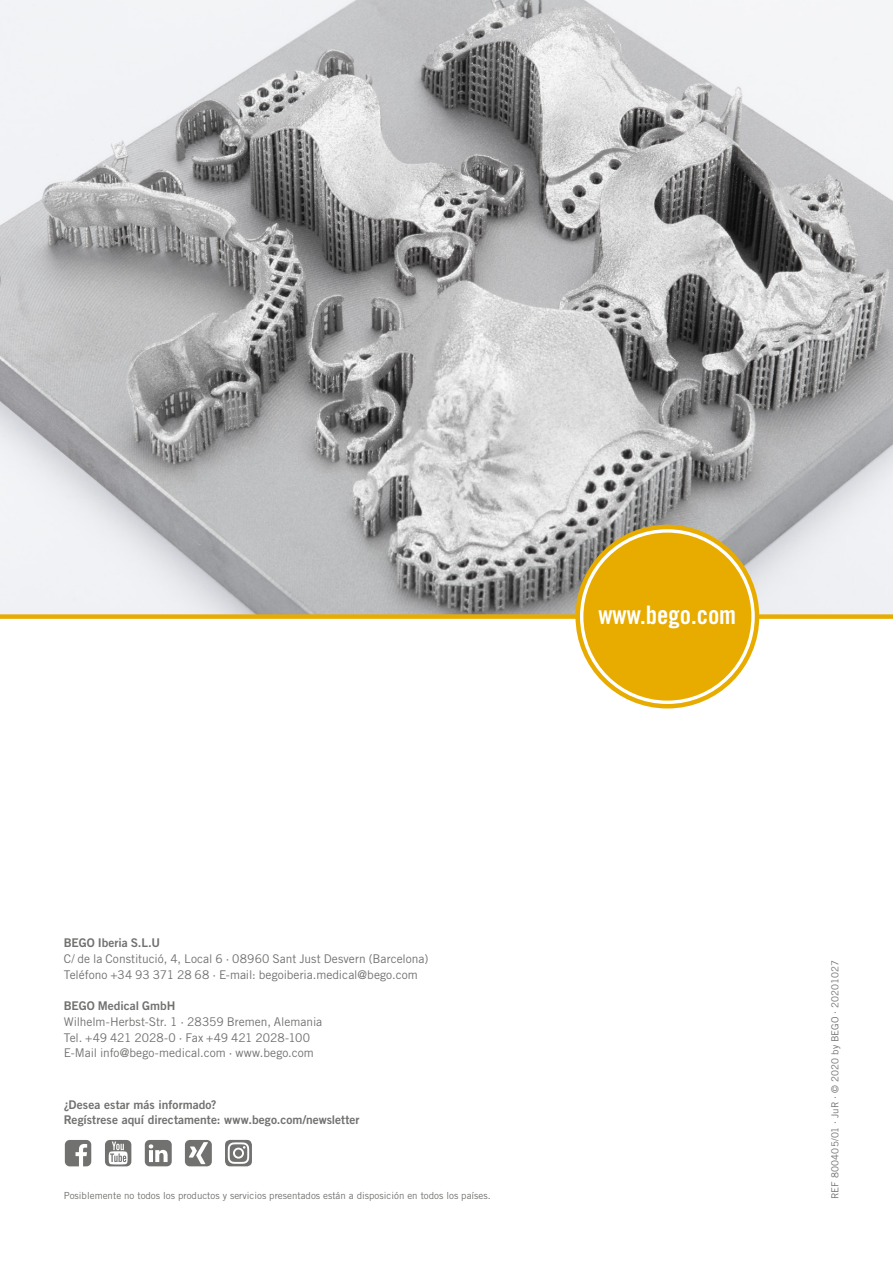
<style>
.page{position:relative;width:893px;height:1263px;background:#fff}
.page>*{position:absolute;margin:0;border:0;box-sizing:border-box;transform-origin:0 0}
.t1{font:25.5px "Trade Gothic LT Std Bd Cn 20";color:#fff}
.t2{font:12px/15.8px "Trade Gothic LT Pro";color:#717170}
.t3{font:12px/15px "Trade Gothic LT Pro Bd 2";letter-spacing:.005em;color:#717170}
.t4{font:9.75px "Trade Gothic LT Pro";color:#717170}
</style>
<div class="page">
<img style="left:0;top:0;width:893px;height:614px">
<div style="left:0;top:614px;width:893px;height:5px;background:#e8ac00"></div>
<svg style="left:578px;top:527px;width:179px;height:179px"></svg>
<div style="left:575px;top:525px;width:184px;height:183px;border:4px solid #e8ac00;border-radius:50%"></div>
<div style="left:583px;top:533px;width:168px;height:168px;background:#e8ac00;border-radius:50%"></div>
<svg style="left:65px;top:1140px;width:26px;height:26px"></svg>
<svg style="left:145px;top:1140px;width:27px;height:26px"></svg>
<svg style="left:185px;top:1140px;width:27px;height:26px"></svg>
<svg style="left:105px;top:1140px;width:26px;height:26px"></svg>
<svg style="left:225px;top:1140px;width:27px;height:26px"></svg>
<h1 class="t1" style="left:598px;top:599px;width:139px">www.bego.com</h1>
<p class="t3" style="left:64px;top:935px;width:98px">BEGO Iberia S.L.U</p>
<p class="t2" style="left:64px;top:950px;width:366px">C/ de la Constitució, 4, Local 6 · 08960 Sant Just Desvern (Barcelona)<br>Teléfono +34 93 371 28 68 · E-mail: begoiberia.medical@bego.com</p>
<p class="t3" style="left:64px;top:998px;width:113px">BEGO Medical GmbH</p>
<p class="t2" style="left:64px;top:1013px;width:260px">Wilhelm-Herbst-Str. 1 · 28359 Bremen, Alemania<br>Tel. +49 421 2028-0 · Fax +49 421 2028-100<br>E-Mail info@bego-medical.com · www.bego.com</p>
<p class="t3" style="left:64px;top:1097px;width:297px">¿Desea estar más informado?<br>Regístrese aquí directamente: www.bego.com/newsletter</p>
<p class="t4" style="left:64px;top:1190px;width:429px">Posiblemente no todos los productos y servicios presentados están a disposición en todos los países.</p>
<p class="t4" style="left:829px;top:1199px;width:240px;rotate:-90deg">REF 800405/01 · JuR · © 2020 by BEGO · 20201027</p>
</div>
